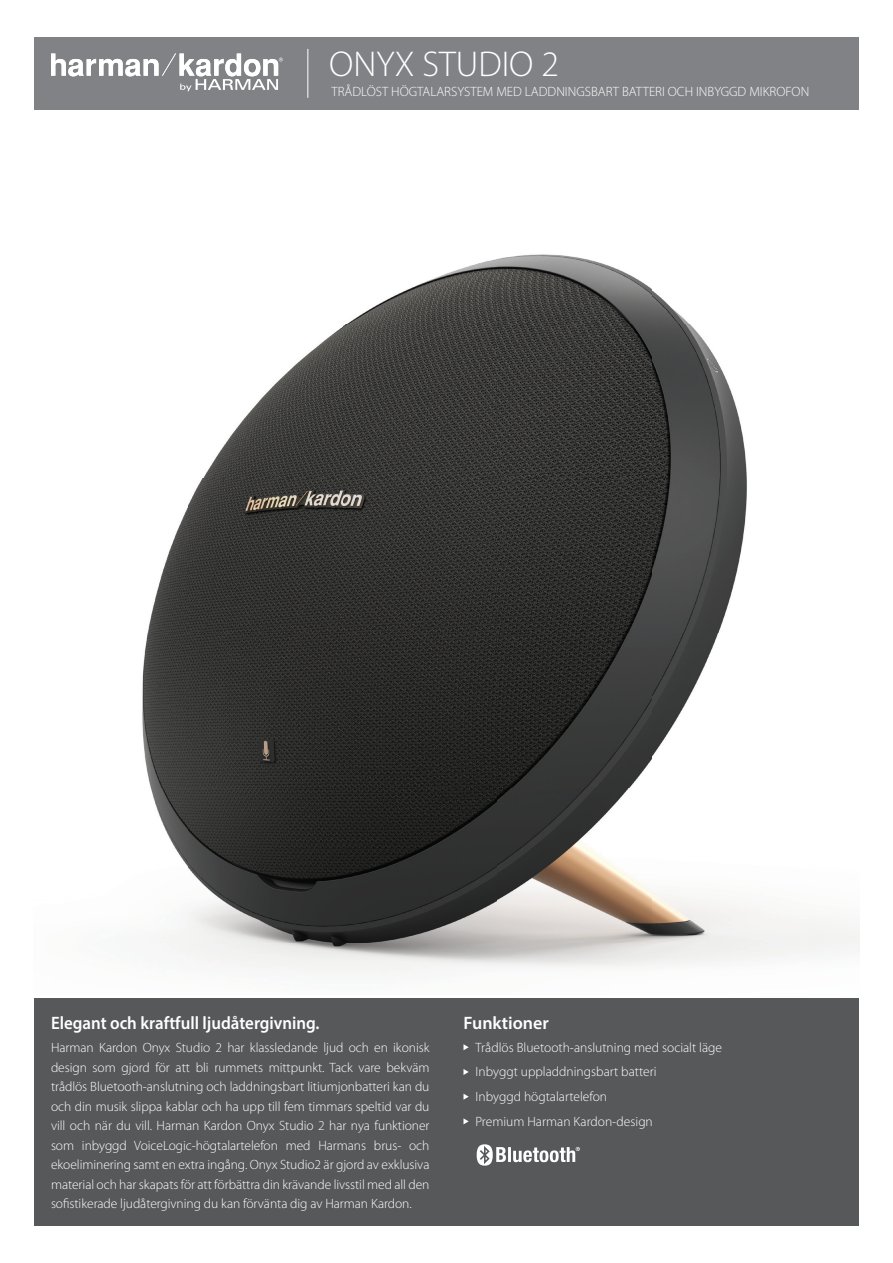
<style>
.page{position:relative;width:893px;height:1263px;background:#fff}
.page>*{position:absolute;margin:0;border:0;box-sizing:border-box;transform-origin:0 0}
.t1{font:300 36px "Myriad Pro";color:#fff}
.t2{font:600 18px "Myriad Pro";color:#fff;scale:.94 1}
.t3{font:600 18px "Myriad Pro";color:#fff}
.t4{font:300 13.5px/19.5px "Myriad Pro";color:#fff;text-align:justify}
</style>
<div class="page">
<img style="left:142px;top:254px;width:717px;height:719px">
<div style="left:34px;top:998px;width:825px;height:228px;background:#57585a"></div>
<svg style="left:463px;top:1044px;width:6px;height:6px"></svg>
<svg style="left:463px;top:1069px;width:6px;height:6px"></svg>
<svg style="left:463px;top:1094px;width:6px;height:6px"></svg>
<svg style="left:463px;top:1118px;width:6px;height:6px"></svg>
<div style="left:34px;top:37px;width:825px;height:72px;background:#808285"></div>
<svg style="left:51px;top:53px;width:232px;height:38px"></svg>
<hr style="left:307px;top:49px;width:1px;height:49px;background:#fff">
<svg style="left:477px;top:1144px;width:103px;height:21px"></svg>
<h1 class="t1" style="left:329px;top:44px;width:231px">ONYX STUDIO 2</h1>
<p class="t4" style="left:331px;top:82px;width:479px">TRÅDLÖST HÖGTALARSYSTEM MED LADDNINGSBART BATTERI OCH INBYGGD MIKROFON</p>
<h2 class="t2" style="left:51px;top:1011px;width:287px">Elegant och kraftfull ljudåtergivning.</h2>
<p class="t4" style="left:51px;top:1038px;width:380px">Harman Kardon Onyx Studio 2 har klassledande ljud och en ikonisk design som gjord för att bli rummets mittpunkt. Tack vare bekväm trådlös Bluetooth-anslutning och laddningsbart litiumjonbatteri kan du och din musik slippa kablar och ha upp till fem timmars speltid var du vill och när du vill. Harman Kardon Onyx Studio 2 har nya funktioner som inbyggd VoiceLogic-högtalartelefon med Harmans brus- och ekoeliminering samt en extra ingång. Onyx Studio2 är gjord av exklusiva material och har skapats för att förbättra din krävande livsstil med all den sofistikerade ljudåtergivning du kan förvänta dig av Harman Kardon.</p>
<h2 class="t3" style="left:463px;top:1011px;width:87px">Funktioner</h2>
<p class="t4" style="left:475px;top:1035px;width:248px;line-height:24.8px;text-align:left">Trådlös Bluetooth-anslutning med socialt läge Inbyggt uppladdningsbart batteri<br>Inbyggd högtalartelefon<br>Premium Harman Kardon-design</p>
</div>
